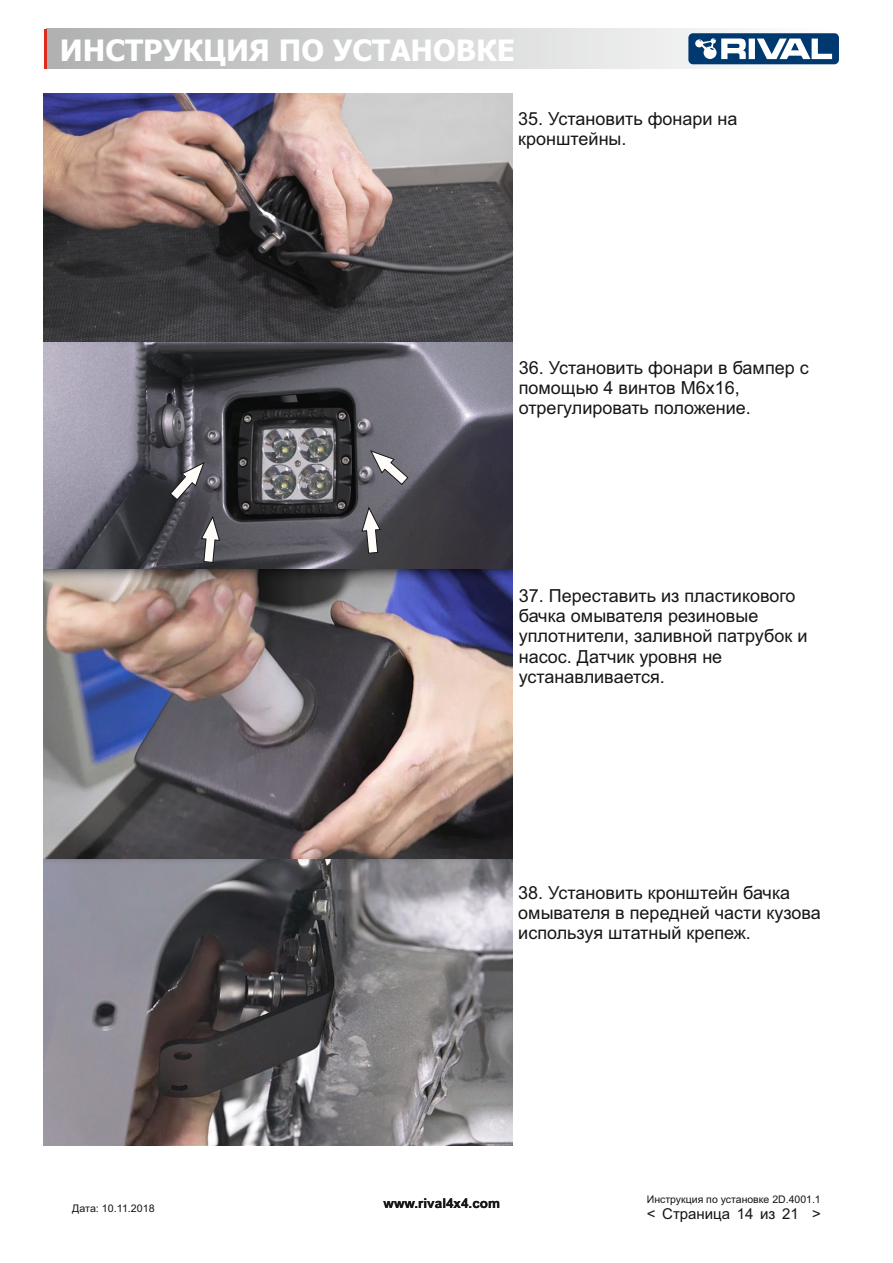
<style>
.page{position:relative;width:893px;height:1263px;background:#fff}
.page>*{position:absolute;margin:0;border:0;box-sizing:border-box;transform-origin:0 0}
.t1{font:700 32.85px "Arial";color:#fff}
.t2{font:700 29.55px "Tahoma";color:#fff}
.t3{font:18px/20.1px "Arial";color:#151616}
.t4{font:15px "Arial";color:#151616}
.t5{font:700 13.5px "Arial";color:#151616}
.t6{font:10.5px "Arial";color:#151616}
</style>
<div class="page">
<svg style="left:46px;top:29px;width:584px;height:40px;background:#cdcdce"></svg>
<hr style="left:44px;top:29px;width:2px;height:40px;background:#dd2b1c">
<svg style="left:630px;top:29px;width:209px;height:40px"></svg>
<img style="left:44px;top:94px;width:468px;height:1052px">
<svg style="left:361px;top:505px;width:20px;height:49px"></svg>
<svg style="left:169px;top:461px;width:36px;height:40px"></svg>
<svg style="left:369px;top:449px;width:40px;height:36px"></svg>
<svg style="left:200px;top:515px;width:21px;height:48px"></svg>
<h1 class="t1" style="left:69px;top:37px;width:416px">Инструкция по установке</h1>
<h2 class="t2" style="left:60px;top:38px;width:457px">ИНСТРУКЦИЯ ПО УСТАНОВКЕ</h2>
<p class="t3" style="left:518px;top:110px;width:221px">35. Установить фонари на кронштейны.</p>
<p class="t3" style="left:519px;top:359px;width:291px">36. Установить фонари в бампер с помощью 4 винтов М6х16, отрегулировать положение.</p>
<p class="t3" style="left:519px;top:587px;width:290px">37. Переставить из пластикового бачка омывателя резиновые уплотнители, заливной патрубок и насос. Датчик уровня не устанавливается.</p>
<p class="t6" style="left:72px;top:1204px;width:84px">Дата: 10.11.2018</p>
<p class="t3" style="left:518px;top:884px;width:304px">38. Установить кронштейн бачка омывателя в передней части кузова используя штатный крепеж.</p>
<p class="t5" style="left:384px;top:1198px;width:118px">www.rival4x4.com</p>
<p class="t6" style="left:647px;top:1195px;width:175px">Инструкция по установке 2D.4001.1</p>
<p class="t4" style="left:647px;top:1208px;width:175px">&lt; Страница 14 из 21 &gt;</p>
</div>
